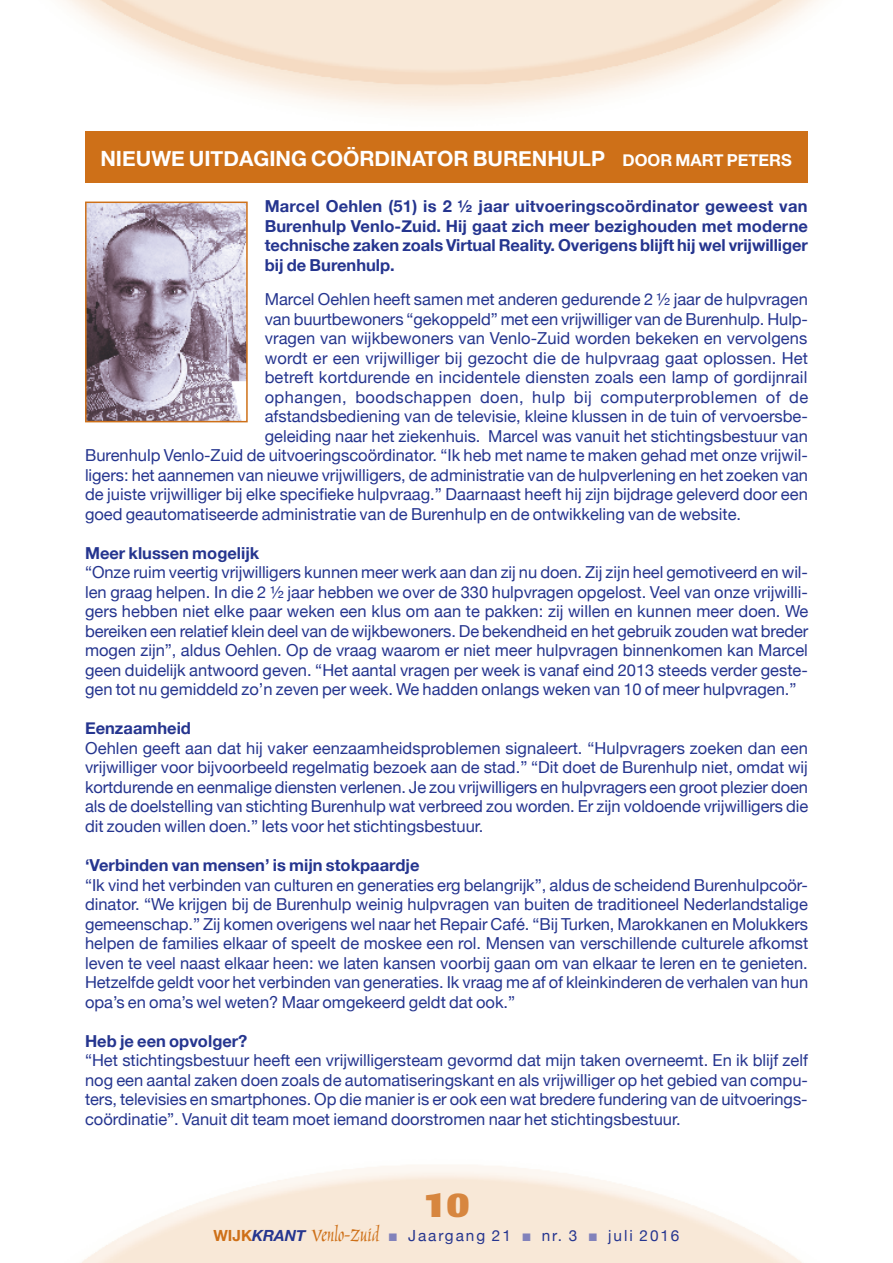
<style>
.page{position:relative;width:893px;height:1263px;background:#fff}
.page>*{position:absolute;margin:0;border:0;box-sizing:border-box;transform-origin:0 0}
.t1{font:800 36px "Imago";color:#d7863f}
.t2{font:24.3px "Marigold";color:#ce7018}
.t3{font:700 21px "Helvetica Neue";color:#fff}
.t4{font:16.5px/19.5px "Helvetica Neue";color:#25358f;text-align:justify}
.t5{font:700 16.5px/19.5px "Helvetica Neue";color:#25358f;text-align:justify}
.t6{font:16.5px "Helvetica Neue";letter-spacing:.025em;color:#25358f}
.t7{font:700 16.5px "Helvetica Neue";color:#fff}
.t8{font:15.3px "Helvetica Neue";letter-spacing:.125em;color:#25358f}
.s1{font-size:21px}
.s2{font-family:"Helvetica Neue";font-weight:700;font-size:15.3px}
.s3{font-family:"Helvetica Neue";font-weight:700;font-style:italic;font-size:15.3px;color:#25358f}
.s4{color:#8282bb}
</style>
<div class="page">
<div style="left:85px;top:131px;width:723px;height:51px;background:#ce7018"></div>
<img style="left:88px;top:205px;width:157px;height:214px">
<div style="left:85px;top:202px;width:163px;height:220px;border:2px solid #ce7018"></div>
<p class="t3" style="left:100px;top:142px;width:153px">nieuwe uitdaging</p>
<p class="t3" style="left:311px;top:142px;width:208px">Coördinator Burenh</p>
<p class="t7" style="left:563px;top:147px;width:85px"><span class="s1">ulp</span> door</p>
<p class="t7" style="left:675px;top:147px;width:118px">Mart Peters</p>
<p class="t5" style="left:265px;top:197px;width:545px">Marcel Oehlen (51) is 2 ½ jaar uitvoeringscoördinator geweest van Burenhulp Venlo-Zuid. Hij gaat zich meer bezighouden met moderne technische zaken zoals Virtual Reality. Overigens blijft hij wel vrijwilliger bij de Burenhulp.</p>
<p class="t4" style="left:265px;top:291px;width:545px">Marcel Oehlen heeft samen met anderen gedurende 2 ½ jaar de hulpvragen</p>
<p class="t4" style="left:265px;top:310px;width:545px">van buurtbewoners “gekoppeld” met een vrijwilliger van de Burenhulp. Hulp-</p>
<p class="t4" style="left:265px;top:330px;width:544px">vragen van wijkbewoners van Venlo-Zuid worden bekeken en vervolgens</p>
<p class="t4" style="left:265px;top:349px;width:545px">wordt er een vrijwilliger bij gezocht die de hulpvraag gaat oplossen. Het</p>
<p class="t4" style="left:265px;top:369px;width:544px">betreft kortdurende en incidentele diensten zoals een lamp of gordijnrail</p>
<p class="t6" style="left:265px;top:385px;width:545px">ophangen, boodschappen doen, hulp bij computerproblemen of de</p>
<p class="t4" style="left:265px;top:408px;width:545px">afstandsbediening van de televisie, kleine klussen in de tuin of vervoersbe-</p>
<p class="t4" style="left:265px;top:427px;width:545px">geleiding naar het ziekenhuis. Marcel was vanuit het stichtingsbestuur van</p>
<p class="t4" style="left:85px;top:447px;width:724px">Burenhulp Venlo-Zuid de uitvoeringscoördinator. “Ik heb met name te maken gehad met onze vrijwil-</p>
<p class="t4" style="left:85px;top:466px;width:724px">ligers: het aannemen van nieuwe vrijwilligers, de administratie van de hulpverlening en het zoeken van</p>
<p class="t4" style="left:85px;top:486px;width:724px">de juiste vrijwilliger bij elke specifieke hulpvraag.” Daarnaast heeft hij zijn bijdrage geleverd door een</p>
<p class="t4" style="left:85px;top:505px;width:658px">goed geautomatiseerde administratie van de Burenhulp en de ontwikkeling van de website.</p>
<p class="t5" style="left:85px;top:544px;width:176px">Meer klussen mogelijk</p>
<p class="t4" style="left:85px;top:564px;width:725px">“Onze ruim veertig vrijwilligers kunnen meer werk aan dan zij nu doen. Zij zijn heel gemotiveerd en wil&shy;len graag helpen. In die 2 ½ jaar hebben we over de 330 hulpvragen opgelost. Veel van onze vrijwilli&shy;gers hebben niet elke paar weken een klus om aan te pakken: zij willen en kunnen meer doen. We bereiken een relatief klein deel van de wijkbewoners. De bekendheid en het gebruik zouden wat breder mogen zijn”, aldus Oehlen. Op de vraag waarom er niet meer hulpvragen binnenkomen kan Marcel geen duidelijk antwoord geven. “Het aantal vragen per week is vanaf eind 2013 steeds verder geste&shy;gen tot nu gemiddeld zo’n zeven per week. We hadden onlangs weken van 10 of meer hulpvragen.”</p>
<p class="t5" style="left:85px;top:719px;width:107px">Eenzaamheid</p>
<p class="t4" style="left:85px;top:739px;width:725px">Oehlen geeft aan dat hij vaker eenzaamheidsproblemen signaleert. “Hulpvragers zoeken dan een vrijwilliger voor bijvoorbeeld regelmatig bezoek aan de stad.” “Dit doet de Burenhulp niet, omdat wij kortdurende en eenmalige diensten verlenen. Je zou vrijwilligers en hulpvragers een groot plezier doen als de doelstelling van stichting Burenhulp wat verbreed zou worden. Er zijn voldoende vrijwilligers die dit zouden willen doen.” Iets voor het stichtingsbestuur.</p>
<p class="t5" style="left:85px;top:856px;width:336px">‘Verbinden van mensen’ is mijn stokpaardje</p>
<p class="t4" style="left:85px;top:876px;width:725px">“Ik vind het verbinden van culturen en generaties erg belangrijk”, aldus de scheidend Burenhulpcoör&shy;dinator. “We krijgen bij de Burenhulp weinig hulpvragen van buiten de traditioneel Nederlandstalige gemeenschap.” Zij komen overigens wel naar het Repair Café. “Bij Turken, Marokkanen en Molukkers helpen de families elkaar of speelt de moskee een rol. Mensen van verschillende culturele afkomst leven te veel naast elkaar heen: we laten kansen voorbij gaan om van elkaar te leren en te genieten.<br>Hetzelfde geldt voor het verbinden van generaties. Ik vraag me af of kleinkinderen de verhalen van hun opa’s en oma’s wel weten? Maar omgekeerd geldt dat ook.”</p>
<p class="t5" style="left:85px;top:1031px;width:164px">Heb je een opvolger?</p>
<p class="t4" style="left:85px;top:1051px;width:724px">“Het stichtingsbestuur heeft een vrijwilligersteam gevormd dat mijn taken overneemt. En ik blijf zelf nog een aantal zaken doen zoals de automatiseringskant en als vrijwilliger op het gebied van compu&shy;ters, televisies en smartphones. Op die manier is er ook een wat bredere fundering van de uitvoerings&shy;coördinatie”. Vanuit dit team moet iemand doorstromen naar het stichtingsbestuur.</p>
<h1 class="t1" style="left:423px;top:1182px;width:48px">10</h1>
<h2 class="t2" style="left:213px;top:1220px;width:167px"><span class="s2">WIJK</span><span class="s3">KRANT</span> Venlo-Zuid</h2>
<p class="t8" style="left:389px;top:1224px;width:292px"><span class="s4">■</span> Jaargang 21 <span class="s4">■</span> nr. 3 <span class="s4">■</span> juli 2016</p>
</div>
